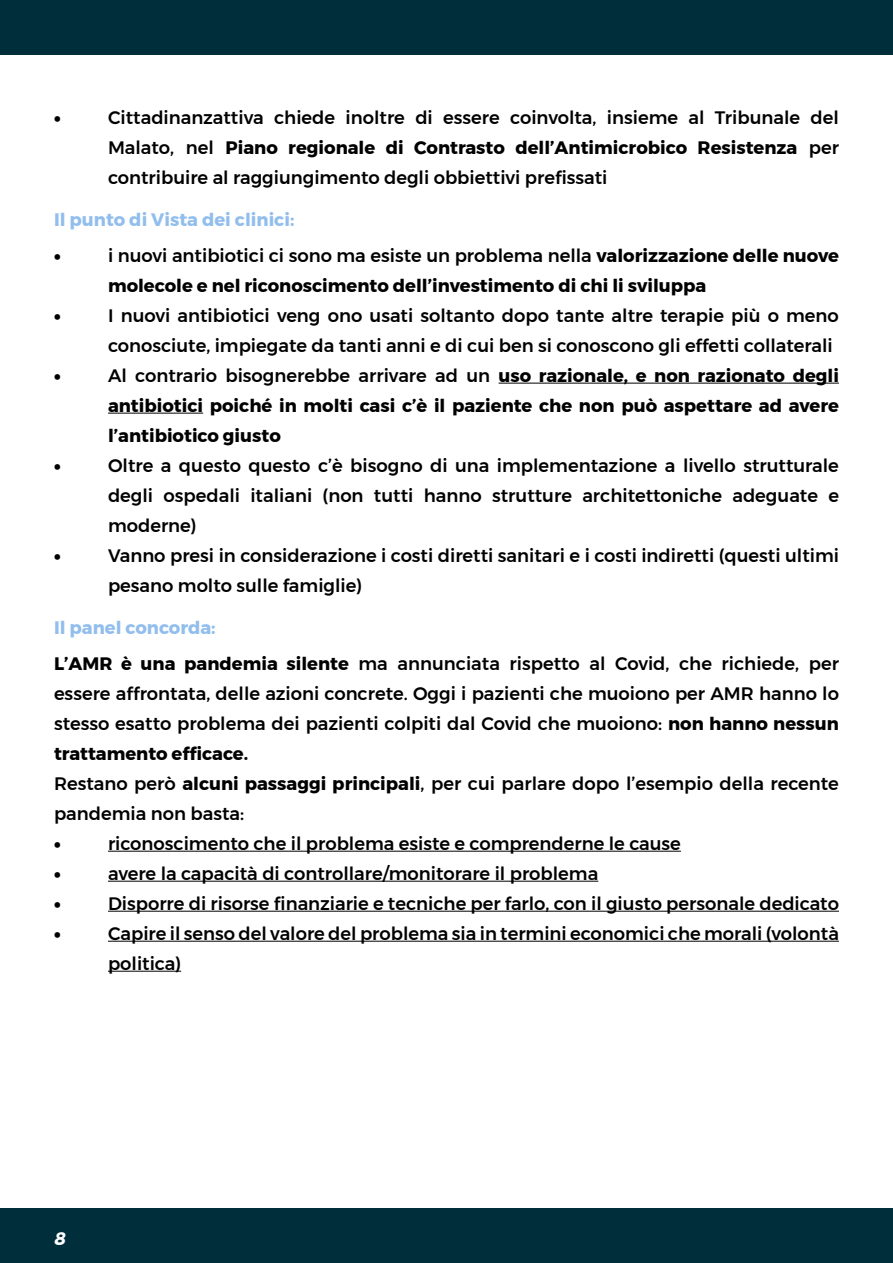
<style>
.page{position:relative;width:893px;height:1263px;background:#fff}
.page>*{position:absolute;margin:0;border:0;box-sizing:border-box;transform-origin:0 0}
.t1{font:500 18px/30px "Montserrat";color:#000}
.t2{font:700 18px/30px "Montserrat";color:#000}
.t3{font:700 18px "Montserrat";color:#92beed}
.t4{font:900 18px "Montserrat";color:#000}
.t5{font:italic 700 18px "Montserrat";color:#fff}
.s1{font-weight:700}
.s2{font-weight:500}
.s3{font-weight:700;color:#92beed}
</style>
<div class="page">
<div style="left:0;top:1209px;width:893px;height:54px;background:#002e3b"></div>
<div style="left:0;top:0;width:893px;height:54px;background:#002e3b"></div>
<hr style="left:499px;top:383px;width:340px;height:1px;background:#000">
<hr style="left:108px;top:413px;width:95px;height:1px;background:#000">
<hr style="left:108px;top:851px;width:573px;height:1px;background:#000">
<hr style="left:108px;top:881px;width:490px;height:1px;background:#000">
<hr style="left:108px;top:911px;width:731px;height:1px;background:#000">
<hr style="left:108px;top:941px;width:731px;height:1px;background:#000">
<hr style="left:108px;top:971px;width:73px;height:1px;background:#000">
<p class="t4" style="left:54px;top:103px;width:8px">•</p>
<p class="t1" style="left:108px;top:102px;width:732px;text-align:justify">Cittadinanzattiva chiede inoltre di essere coinvolta, insieme al Tribunale del Malato, nel <span class="s1">Piano regionale di Contrasto dell’Antimicrobico Resistenza</span> per contribuire al raggiungimento degli obbiettivi prefissati</p>
<p class="t3" style="left:54px;top:205px;width:242px">Il punto di Vista dei clinici:</p>
<p class="t4" style="left:54px;top:241px;width:8px">•</p>
<p class="t2" style="left:108px;top:240px;width:732px"><span class="s2">i nuovi antibiotici ci sono ma esiste un problema nella</span> valorizzazione delle nuove molecole e nel riconoscimento dell’investimento di chi li sviluppa</p>
<p class="t4" style="left:54px;top:301px;width:8px">•</p>
<p class="t1" style="left:108px;top:300px;width:732px">I nuovi antibiotici veng ono usati soltanto dopo tante altre terapie più o meno conosciute, impiegate da tanti anni e di cui ben si conoscono gli effetti collaterali</p>
<p class="t4" style="left:54px;top:361px;width:8px">•</p>
<p class="t2" style="left:108px;top:360px;width:732px;text-align:justify"><span class="s2">Al contrario bisognerebbe arrivare ad un</span> uso razionale, e non razionato degli antibiotici poiché in molti casi c’è il paziente che non può aspettare ad avere l’antibiotico giusto</p>
<p class="t4" style="left:54px;top:451px;width:8px">•</p>
<p class="t1" style="left:108px;top:450px;width:732px;text-align:justify">Oltre a questo questo c’è bisogno di una implementazione a livello strutturale degli ospedali italiani (non tutti hanno strutture architettoniche adeguate e moderne)</p>
<p class="t4" style="left:54px;top:541px;width:8px">•</p>
<p class="t1" style="left:108px;top:540px;width:732px">Vanno presi in considerazione i costi diretti sanitari e i costi indiretti (questi ultimi pesano molto sulle famiglie)</p>
<p class="t1" style="left:54px;top:609px;width:786px;line-height:36px"><span class="s3">Il panel concorda:<br></span><span class="s1">L’AMR è una pandemia silente</span> ma annunciata rispetto al Covid, che richiede, per</p>
<p class="t1" style="left:54px;top:678px;width:786px">essere affrontata, delle azioni concrete. Oggi i pazienti che muoiono per AMR hanno lo stesso esatto problema dei pazienti colpiti dal Covid che muoiono: <span class="s1">non hanno nessun trattamento efficace.<br></span>Restano però <span class="s1">alcuni passaggi principali</span>, per cui parlare dopo l’esempio della recente pandemia non basta:</p>
<p class="t4" style="left:54px;top:829px;width:8px">•</p>
<p class="t1" style="left:108px;top:828px;width:574px">riconoscimento che il problema esiste e comprenderne le cause</p>
<p class="t4" style="left:54px;top:859px;width:8px">•</p>
<p class="t1" style="left:108px;top:858px;width:492px">avere la capacità di controllare/monitorare il problema</p>
<p class="t4" style="left:54px;top:889px;width:8px">•</p>
<p class="t1" style="left:108px;top:888px;width:732px">Disporre di risorse finanziarie e tecniche per farlo, con il giusto personale dedicato</p>
<p class="t4" style="left:54px;top:919px;width:8px">•</p>
<p class="t1" style="left:108px;top:918px;width:732px">Capire il senso del valore del problema sia in termini economici che morali (volontà politica)</p>
<p class="t5" style="left:54px;top:1224px;width:14px">8</p>
</div>
